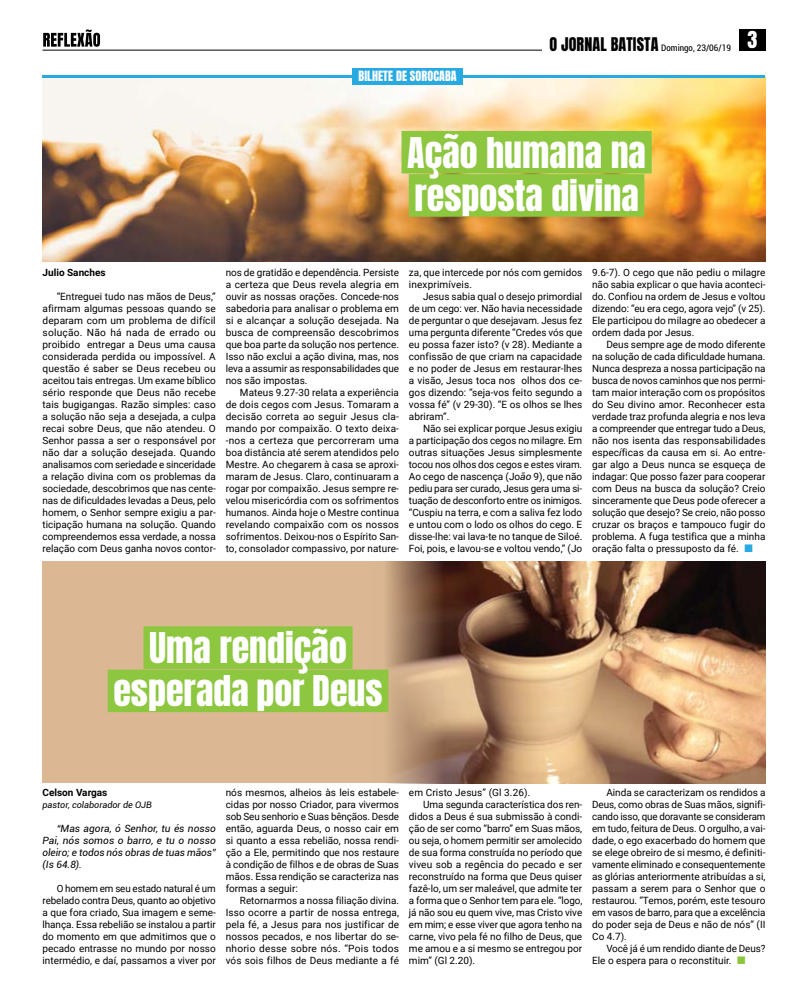
<style>
.page{position:relative;width:808px;height:993px;background:#fff}
.page>*{position:absolute;margin:0;border:0;box-sizing:border-box;transform-origin:0 0}
.t1{font:36px/43.2px "Anton";color:#fff}
.t2{font:20px "Anton";color:#fff}
.t3{font:12px "Anton";letter-spacing:.01em;color:#fff}
.t4{font:10px/12px "Roboto";color:#000;text-align:justify}
.t5{font:italic 10px/12px "Roboto";color:#000;text-align:justify}
.t6{font:700 10px "Roboto";color:#000}
.t7{font:condensed 9px "Roboto";color:#000}
.t8{font:italic 9px "Roboto";color:#000}
.s1{font-family:"Anton";font-stretch:normal;font-size:16px}
.s2{font-style:italic}
.s3{color:#27aae1}
.s4{color:#8dc63f}
</style>
<div class="page">
<div style="left:42px;top:561px;width:480px;height:221px;background:#dbb893"></div>
<img style="left:371px;top:561px;width:394px;height:221px">
<img style="left:42px;top:77px;width:723px;height:184px">
<div style="left:739px;top:29px;width:26px;height:22px;background:#000"></div>
<hr style="left:43px;top:50px;width:499px;height:1px;background:#000">
<svg style="left:43px;top:29px;width:57px;height:18px"></svg>
<div style="left:401px;top:131px;width:251px;height:42px;background:#8dc63f"></div>
<div style="left:409px;top:174px;width:235px;height:43px;background:#8dc63f"></div>
<div style="left:143px;top:626px;width:210px;height:42px;background:#8dc63f"></div>
<div style="left:108px;top:669px;width:280px;height:43px;background:#8dc63f"></div>
<hr style="left:42px;top:75px;width:723px;height:2px;background:#27aae1">
<div style="left:352px;top:68px;width:111px;height:17px;background:#27aae1"></div>
<p class="t3" style="left:358px;top:70px;width:100px">BILHETE DE SOROCABA</p>
<p class="t7" style="left:549px;top:41px;width:183px"><span class="s1">O JORNAL BATISTA</span> Domingo, 23/06/19</p>
<h2 class="t2" style="left:747px;top:30px;width:11px">3</h2>
<h1 class="t1" style="left:407px;top:134px;width:240px">Ação humana na resposta divina</h1>
<p class="t6" style="left:43px;top:265px;width:65px">Julio Sanches</p>
<p class="t4" style="left:43px;top:289px;width:175px;text-indent:14px">“Entreguei tudo nas mãos de Deus,” afirmam algumas pessoas quando se deparam com um problema de difícil solução. Não há nada de errado ou proibido entregar a Deus uma causa considerada perdida ou impossível. A questão é saber se Deus recebeu ou aceitou tais entregas. Um exame bíblico sério responde que Deus não recebe tais bugigangas. Razão simples: caso a solução não seja a desejada, a culpa recai sobre Deus, que não atendeu. O Senhor passa a ser o responsável por não dar a solução desejada. Quando analisamos com seriedade e sinceridade a relação divina com os problemas da sociedade, descobrimos que nas cente&shy;nas de dificuldades levadas a Deus, pelo homem, o Senhor sempre exigiu a par&shy;ticipação humana na solução. Quando compreendemos essa verdade, a nossa relação com Deus ganha novos contor-</p>
<p class="t4" style="left:226px;top:265px;width:175px">nos de gratidão e dependência. Persiste a certeza que Deus revela alegria em ouvir as nossas orações. Concede-nos sabedoria para analisar o problema em si e alcançar a solução desejada. Na busca de compreensão descobrimos que boa parte da solução nos pertence.<br>Isso não exclui a ação divina, mas, nos leva a assumir as responsabilidades que nos são impostas.</p>
<p class="t4" style="left:226px;top:385px;width:175px;text-indent:14px">Mateus 9.27-30 relata a experiência de dois cegos com Jesus. Tomaram a decisão correta ao seguir Jesus cla&shy;mando por compaixão. O texto deixa--nos a certeza que percorreram uma boa distância até serem atendidos pelo Mestre. Ao chegarem à casa se aproxi&shy;maram de Jesus. Claro, continuaram a rogar por compaixão. Jesus sempre re&shy;velou misericórdia com os sofrimentos humanos. Ainda hoje o Mestre continua revelando compaixão com os nossos sofrimentos. Deixou-nos o Espírito San&shy;to, consolador compassivo, por nature-</p>
<p class="t4" style="left:409px;top:265px;width:175px">za, que intercede por nós com gemidos inexprimíveis.</p>
<p class="t4" style="left:409px;top:289px;width:175px;text-indent:14px">Jesus sabia qual o desejo primordial de um cego: ver. Não havia necessidade de perguntar o que desejavam. Jesus fez uma pergunta diferente “Credes vós que eu possa fazer isto? (v 28). Mediante a confissão de que criam na capacidade e no poder de Jesus em restaurar-lhes a visão, Jesus toca nos olhos dos ce&shy;gos dizendo: “seja-vos feito segundo a vossa fé” (v 29-30). “E os olhos se lhes abriram”.</p>
<p class="t4" style="left:409px;top:421px;width:175px;text-indent:14px">Não sei explicar porque Jesus exigiu a participação dos cegos no milagre. Em outras situações Jesus simplesmente tocou nos olhos dos cegos e estes viram.<br>Ao cego de nascença (Jo<span class="s2">ão</span> 9), que não pediu para ser curado, Jesus gera uma si&shy;tuação de desconforto entre os inimigos. “Cuspiu na terra, e com a saliva fez lodo e untou com o lodo os olhos do cego. E disse-lhe: vai lava-te no tanque de Siloé.<br>Foi, pois, e lavou-se e voltou vendo,” (Jo</p>
<p class="t4" style="left:592px;top:265px;width:175px">9.6-7). O cego que não pediu o milagre não sabia explicar o que havia aconteci&shy;do. Confiou na ordem de Jesus e voltou dizendo: “eu era cego, agora vejo” (v 25).<br>Ele participou do milagre ao obedecer a ordem dada por Jesus.</p>
<p class="t4" style="left:592px;top:337px;width:175px;text-indent:14px">Deus sempre age de modo diferente na solução de cada dificuldade humana.<br>Nunca despreza a nossa participação na busca de novos caminhos que nos permi&shy;tam maior interação com os propósitos do Seu divino amor. Reconhecer esta verdade traz profunda alegria e nos leva a compreender que entregar tudo a Deus, não nos isenta das responsabilidades espec<span class="s2">í</span>ficas da causa em si. Ao entre&shy;gar algo a Deus nunca se esqueça de indagar: Que posso fazer para cooperar com Deus na busca da solução? Creio sinceramente que Deus pode oferecer a solução que desejo? Se creio, não posso cruzar os braços e tampouco fugir do problema. A fuga testifica que a minha oração falta o pressuposto da fé. <span class="s3">■</span></p>
<h1 class="t1" style="left:113px;top:629px;width:271px;text-align:center">Uma rendição esperada por Deus</h1>
<p class="t6" style="left:43px;top:785px;width:66px">Celson Vargas</p>
<p class="t8" style="left:43px;top:798px;width:111px">pastor, colaborador de OJB</p>
<p class="t5" style="left:43px;top:822px;width:175px;text-indent:14px">“Mas agora, ó Senhor, tu és nosso Pai, nós somos o barro, e tu o nosso oleiro; e todos nós obras de tuas mãos” (Is 64.8).</p>
<p class="t4" style="left:43px;top:882px;width:175px;text-indent:14px">O homem em seu estado natural é um rebelado contra Deus, quanto ao objetivo a que fora criado, Sua imagem e seme&shy;lhança. Essa rebelião se instalou a partir do momento em que admitimos que o pecado entrasse no mundo por nosso intermédio, e daí, passamos a viver por</p>
<p class="t4" style="left:226px;top:786px;width:175px">nós mesmos, alheios às leis estabele&shy;cidas por nosso Criador, para vivermos sob Seu senhorio e Suas bênçãos. Desde então, aguarda Deus, o nosso cair em si quanto a essa rebelião, nossa rendi&shy;ção a Ele, permitindo que nos restaure à condição de filhos e de obras de Suas mãos. Essa rendição se caracteriza nas formas a seguir:</p>
<p class="t4" style="left:226px;top:894px;width:175px;text-indent:14px">Retornarmos a nossa filiação divina.<br>Isso ocorre a partir de nossa entrega, pela fé, a Jesus para nos justificar de nossos pecados, e nos libertar do se&shy;nhorio desse sobre nós. “Pois todos vós sois filhos de Deus mediante a fé</p>
<p class="t4" style="left:409px;top:786px;width:123px">em Cristo Jesus” (Gl 3.26).</p>
<p class="t4" style="left:423px;top:798px;width:161px">Uma segunda característica dos ren-</p>
<p class="t4" style="left:409px;top:810px;width:175px">didos a Deus é sua submissão à condi-</p>
<p class="t4" style="left:409px;top:822px;width:175px">ção de ser como “barro” em Suas mãos,</p>
<p class="t4" style="left:409px;top:834px;width:175px">ou seja, o homem permitir ser amolecido</p>
<p class="t4" style="left:409px;top:846px;width:175px">de sua forma construída no período que</p>
<p class="t4" style="left:409px;top:858px;width:175px">viveu sob a regência do pecado e ser</p>
<p class="t4" style="left:409px;top:870px;width:175px">reconstruído na forma que Deus quiser</p>
<p class="t4" style="left:409px;top:882px;width:175px">fazê-lo, um ser maleável, que admite ter</p>
<p class="t4" style="left:409px;top:894px;width:175px">a forma que o Senhor tem para ele. “logo,</p>
<p class="t4" style="left:409px;top:906px;width:175px">já não sou eu quem vive, mas Cristo vive</p>
<p class="t4" style="left:409px;top:918px;width:175px">em mim; e esse viver que agora tenho na</p>
<p class="t4" style="left:409px;top:930px;width:175px">carne, vivo pela fé no filho de Deus, que</p>
<p class="t4" style="left:409px;top:942px;width:175px">me amou e a si mesmo se entregou por</p>
<p class="t4" style="left:409px;top:954px;width:68px">mim” (Gl 2.20).</p>
<p class="t4" style="left:592px;top:786px;width:175px;text-indent:14px">Ainda se caracterizam os rendidos a Deus, como obras de Suas mãos, signifi&shy;cando isso, que doravante se consideram em tudo, feitura de Deus. O orgulho, a vai&shy;dade, o ego exacerbado do homem que se elege obreiro de si mesmo, é definiti&shy;vamente eliminado e consequentemente as glórias anteriormente atribuídas a si, passam a serem para o Senhor que o restaurou. “Temos, porém, este tesouro em vasos de barro, para que a excelência do poder seja de Deus e não de nós” (II Co 4.7).</p>
<p class="t4" style="left:592px;top:942px;width:175px;text-indent:14px">Você já é um rendido diante de Deus?<br>Ele o espera para o reconstituir. <span class="s4">■</span></p>
</div>
